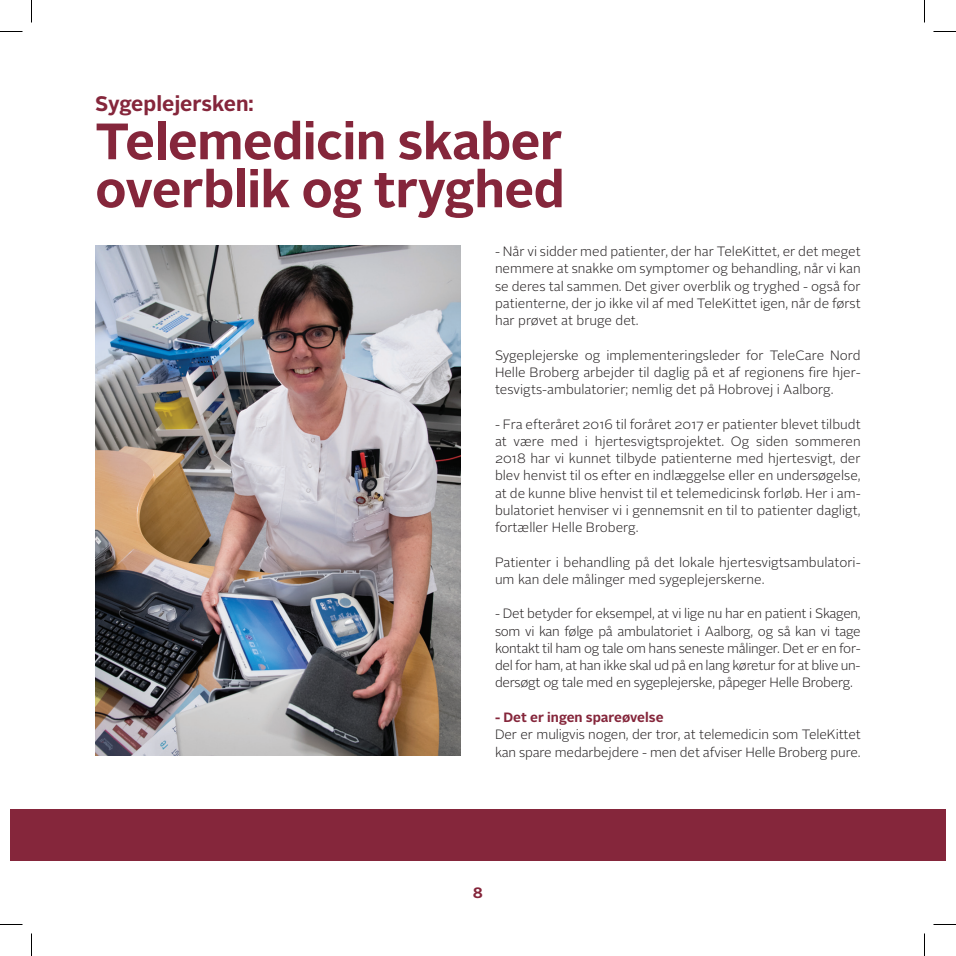
<style>
.page{position:relative;width:956px;height:956px;background:#fff}
.page>*{position:absolute;margin:0;border:0;box-sizing:border-box;transform-origin:0 0}
.t1{font:700 51px/48px "Alright Sans";letter-spacing:-.01em;color:#85263b}
.t2{font:700 21px "Alright Sans";color:#85263b}
.t3{font:700 15px "Alright Sans";color:#85263b}
.t4{font:300 13.5px/17.2px "Alright Sans";letter-spacing:-.005em;color:#231f20;text-align:justify}
.t5{font:700 13.5px "Alright Sans";color:#85263b}
</style>
<div class="page">
<img style="left:95px;top:246px;width:366px;height:509px">
<div style="left:10px;top:810px;width:936px;height:51px;background:#85263b"></div>
<svg style="left:0;top:31px;width:22px;height:1px"></svg>
<svg style="left:933px;top:31px;width:23px;height:1px"></svg>
<svg style="left:0;top:924px;width:22px;height:1px"></svg>
<svg style="left:933px;top:924px;width:23px;height:1px"></svg>
<svg style="left:31px;top:0;width:1px;height:23px"></svg>
<svg style="left:31px;top:933px;width:1px;height:23px"></svg>
<svg style="left:924px;top:0;width:1px;height:23px"></svg>
<svg style="left:924px;top:933px;width:1px;height:23px"></svg>
<h2 class="t2" style="left:95px;top:89px;width:160px">Sygeplejersken:</h2>
<h1 class="t1" style="left:95px;top:118px;width:471px">Telemedicin skaber overblik og tryghed</h1>
<p class="t4" style="left:495px;top:243px;width:367px">- Når vi sidder med patienter, der har TeleKittet, er det meget nemmere at snakke om symptomer og behandling, når vi kan se deres tal sammen. Det giver overblik og tryghed - også for patienterne, der jo ikke vil af med TeleKittet igen, når de først har prøvet at bruge det.</p>
<p class="t4" style="left:495px;top:347px;width:367px">Sygeplejerske og implementeringsleder for TeleCare Nord Helle Broberg arbejder til daglig på et af regionens fire hjer&shy;tesvigts-ambulatorier; nemlig det på Hobrovej i Aalborg.</p>
<p class="t4" style="left:495px;top:416px;width:367px">- Fra efteråret 2016 til foråret 2017 er patienter blevet tilbudt at være med i hjertesvigtsprojektet. Og siden sommeren 2018 har vi kunnet tilbyde patienterne med hjertesvigt, der blev henvist til os efter en indlæggelse eller en undersøgelse, at de kunne blive henvist til et telemedicinsk forløb. Her i am&shy;bulatoriet henviser vi i gennemsnit en til to patienter dagligt, fortæller Helle Broberg.</p>
<p class="t4" style="left:495px;top:554px;width:367px">Patienter i behandling på det lokale hjertesvigtsambulatori&shy;um kan dele målinger med sygeplejerskerne.</p>
<p class="t4" style="left:495px;top:605px;width:367px">- Det betyder for eksempel, at vi lige nu har en patient i Skagen, som vi kan følge på ambulatoriet i Aalborg, og så kan vi tage kontakt til ham og tale om hans seneste målinger. Det er en for&shy;del for ham, at han ikke skal ud på en lang køretur for at blive un&shy;dersøgt og tale med en sygeplejerske, påpeger Helle Broberg.</p>
<p class="t5" style="left:495px;top:708px;width:170px">- Det er ingen spareøvelse</p>
<p class="t4" style="left:495px;top:726px;width:367px">Der er muligvis nogen, der tror, at telemedicin som TeleKittet kan spare medarbejdere - men det afviser Helle Broberg pure.</p>
<p class="t3" style="left:473px;top:882px;width:12px">8</p>
</div>
